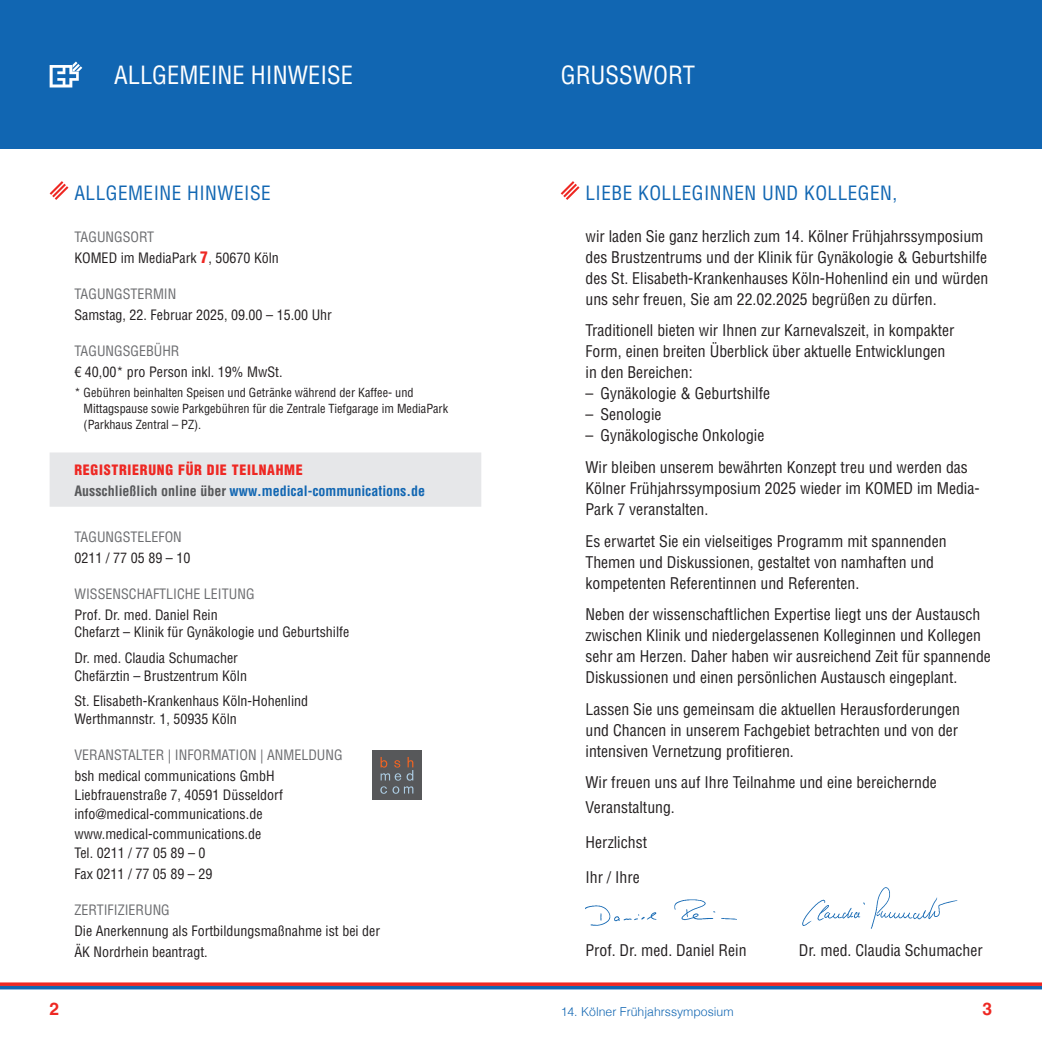
<style>
.page{position:relative;width:1042px;height:1042px;background:#fff}
.page>*{position:absolute;margin:0;border:0;box-sizing:border-box;transform-origin:0 0}
.t1{font:condensed 24.5px "Helvetica LT Std";color:#fff}
.t2{font:condensed 19.25px "Helvetica LT Std";letter-spacing:.025em;color:#1166b2}
.t3{font:700 17.5px "Helvetica LT Std";color:#ee2823}
.t4{font:condensed 15.75px/21px "Helvetica LT Std";color:#231f20}
.t5{font:condensed 14px/19.2px "Helvetica LT Std";color:#231f20}
.t6{font:condensed 14px "Helvetica LT Std";color:#6c6d70}
.t7{font:700 condensed 14px/21px "Helvetica LT Std";color:#1166b2}
.t8{font:condensed 12.25px/15.8px "Helvetica LT Std";color:#231f20}
.t9{font:300 12.25px "Helvetica";color:#1166b2}
.s1{color:#6c6d70}
.s2{font-weight:900;font-size:15.75px;color:#ee2823}
.s3{font-weight:900;color:#ee2823}
.s4{color:#57585a}
</style>
<div class="page">
<div style="left:0;top:0;width:521px;height:149px;background:#1166b2"></div>
<svg style="left:50px;top:62px;width:32px;height:25px"></svg>
<svg style="left:0;top:982px;width:521px;height:4px;background:#ed423f"></svg>
<hr style="left:0;top:986px;width:521px;height:3px;background:#1166b2">
<div style="left:50px;top:452px;width:431px;height:55px;background:#e6e7e9"></div>
<svg style="left:50px;top:181px;width:18px;height:19px"></svg>
<div style="left:372px;top:750px;width:50px;height:50px;background:#57585a"></div>
<svg style="left:380px;top:757px;width:33px;height:37px"></svg>
<hr style="left:521px;top:986px;width:521px;height:3px;background:#1166b2">
<svg style="left:521px;top:982px;width:521px;height:4px;background:#ef423e"></svg>
<div style="left:521px;top:0;width:521px;height:149px;background:#1166b2"></div>
<svg style="left:561px;top:181px;width:18px;height:19px"></svg>
<img style="left:585px;top:899px;width:152px;height:27px">
<img style="left:802px;top:887px;width:156px;height:42px">
<h1 class="t1" style="left:114px;top:60px;width:240px">ALLGEMEINE HINWEISE</h1>
<p class="t2" style="left:74px;top:181px;width:198px">ALLGEMEINE HINWEISE</p>
<p class="t5" style="left:74px;top:226px;width:206px;line-height:21px"><span class="s1">TAGUNGSORT<br></span>KOMED im MediaPark <span class="s2">7</span>, 50670 Köln</p>
<p class="t6" style="left:74px;top:285px;width:103px">TAGUNGSTERMIN</p>
<p class="t5" style="left:74px;top:305px;width:259px">Samstag, 22. Februar 2025, 09.00 – 15.00 Uhr</p>
<p class="t6" style="left:74px;top:342px;width:107px">TAGUNGSGEBÜHR</p>
<p class="t5" style="left:74px;top:362px;width:210px">€ 40,00* pro Person inkl. 19% MwSt.</p>
<p class="t8" style="left:84px;top:385px;width:366px;text-indent:-9px">* Gebühren beinhalten Speisen und Getränke während der Kaffee- und<br>Mittagspause sowie Parkgebühren für die Zentrale Tiefgarage im MediaPark (Parkhaus Zentral – PZ).</p>
<p class="t7" style="left:74px;top:459px;width:352px"><span class="s3">REGISTRIERUNG FÜR DIE TEILNAHME<br></span><span class="s4">Ausschließlich online über</span> www.medical-communications.de</p>
<p class="t6" style="left:74px;top:528px;width:109px">TAGUNGSTELEFON</p>
<p class="t5" style="left:74px;top:548px;width:117px">0211 / 77 05 89 – 10</p>
<p class="t6" style="left:74px;top:585px;width:182px">WISSENSCHAFTLICHE LEITUNG</p>
<p class="t5" style="left:74px;top:605px;width:276px;line-height:17.5px">Prof. Dr. med. Daniel Rein<br>Chefarzt – Klinik für Gynäkologie und Geburtshilfe</p>
<p class="t5" style="left:74px;top:649px;width:174px;line-height:17.5px">Dr. med. Claudia Schumacher<br>Chefärztin – Brustzentrum Köln</p>
<p class="t5" style="left:74px;top:692px;width:235px;line-height:17.5px">St. Elisabeth-Krankenhaus Köln-Hohenlind<br>Werthmannstr. 1, 50935 Köln</p>
<p class="t6" style="left:74px;top:746px;width:270px">VERANSTALTER | INFORMATION | ANMELDUNG</p>
<p class="t5" style="left:74px;top:766px;width:210px">bsh medical communications GmbH<br>Liebfrauenstraße 7, 40591 Düsseldorf info@medical-communications.de www.medical-communications.de<br>Tel. 0211 / 77 05 89 – 0</p>
<p class="t5" style="left:74px;top:864px;width:140px">Fax 0211 / 77 05 89 – 29</p>
<p class="t6" style="left:74px;top:901px;width:97px">ZERTIFIZIERUNG</p>
<p class="t5" style="left:74px;top:920px;width:307px;line-height:21px">Die Anerkennung als Fortbildungsmaßnahme ist bei der<br>ÄK Nordrhein beantragt.</p>
<p class="t3" style="left:50px;top:998px;width:11px">2</p>
<h1 class="t1" style="left:561px;top:60px;width:136px">GRUSSWORT</h1>
<p class="t2" style="left:585px;top:181px;width:313px">LIEBE KOLLEGINNEN UND KOLLEGEN,</p>
<p class="t4" style="left:585px;top:226px;width:404px">wir laden Sie ganz herzlich zum 14. Kölner Frühjahrssymposium des Brustzentrums und der Klinik für Gynäkologie &amp; Geburtshilfe des St. Elisabeth-Krankenhauses Köln-Hohenlind ein und würden uns sehr freuen, Sie am 22.02.2025 begrüßen zu dürfen.</p>
<p class="t4" style="left:585px;top:320px;width:370px">Traditionell bieten wir Ihnen zur Karnevalszeit, in kompakter<br>Form, einen breiten Überblick über aktuelle Entwicklungen in den Bereichen:</p>
<p class="t4" style="left:585px;top:383px;width:186px">– Gynäkologie &amp; Geburtshilfe</p>
<p class="t4" style="left:585px;top:404px;width:78px">– Senologie</p>
<p class="t4" style="left:585px;top:420px;width:384px;line-height:31.5px">– Gynäkologische Onkologie<br>Wir bleiben unserem bewährten Konzept treu und werden das</p>
<p class="t4" style="left:585px;top:478px;width:396px">Kölner Frühjahrssymposium 2025 wieder im KOMED im Media-<br>Park 7 veranstalten.</p>
<p class="t4" style="left:585px;top:530px;width:363px">Es erwartet Sie ein vielseitiges Programm mit spannenden<br>Themen und Diskussionen, gestaltet von namhaften und kompetenten Referentinnen und Referenten.</p>
<p class="t4" style="left:585px;top:604px;width:407px">Neben der wissenschaftlichen Expertise liegt uns der Austausch zwischen Klinik und niedergelassenen Kolleginnen und Kollegen sehr am Herzen. Daher haben wir ausreichend Zeit für spannende Diskussionen und einen persönlichen Austausch eingeplant.</p>
<p class="t4" style="left:585px;top:698px;width:376px;text-align:justify">Lassen Sie uns gemeinsam die aktuellen Herausforderungen und Chancen in unserem Fachgebiet betrachten und von der intensiven Vernetzung profitieren.</p>
<p class="t4" style="left:585px;top:770px;width:353px;line-height:24.5px">Wir freuen uns auf Ihre Teilnahme und eine bereichernde<br>Veranstaltung.</p>
<p class="t4" style="left:585px;top:831px;width:63px">Herzlichst</p>
<p class="t4" style="left:585px;top:866px;width:56px">Ihr / Ihre</p>
<p class="t4" style="left:585px;top:940px;width:163px">Prof. Dr. med. Daniel Rein</p>
<p class="t4" style="left:799px;top:940px;width:185px">Dr. med. Claudia Schumacher</p>
<p class="t9" style="left:561px;top:1001px;width:174px">14. Kölner Frühjahrssymposium</p>
<p class="t3" style="left:982px;top:998px;width:11px">3</p>
</div>
